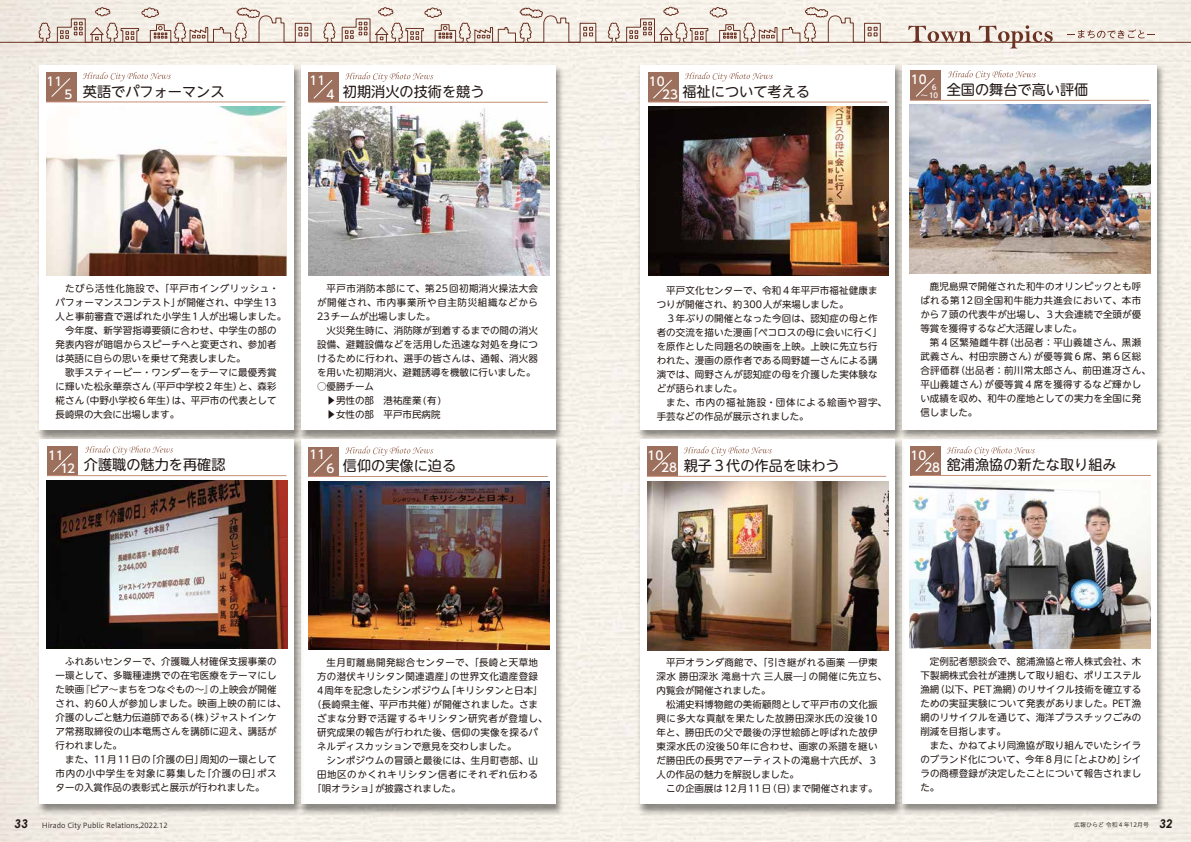
<style>
.page{position:relative;width:1191px;height:842px;background:#fff}
.page>*{position:absolute;margin:0;border:0;box-sizing:border-box;transform-origin:0 0}
.t1{font:14.2px "UD Shin M Go Pro";color:#221815}
.t2{font:500 12px/14.1px "UD Shin Go Pro";color:#fff}
.t3{font:9.5px/14px "UD Shin M Go Pro";letter-spacing:.015em;color:#221815}
.t4{font:9.5px/14px "UD Shin M Go Pro";letter-spacing:.035em;color:#221815}
.t5{font:9.5px "UD Shin M Go Pro";letter-spacing:.06em;color:#221815}
.t6{font:9.5px "UD Shin M Go Pro";letter-spacing:.04em;color:#221815}
.t7{font:7px "Hiragino UD Sans Std W3";color:#221815}
.t8{font:500 7px/8px "UD Shin Go Pro";color:#fff;text-align:right}
.t9{font:6px "Hiragino UD Sans Std W3";color:#221815}
.s1{font-family:"Century Gothic";font-weight:700;font-style:italic;font-size:12px}
</style>
<div class="page">
<img style="left:0;top:0;width:1191px;height:842px">
<svg style="left:908px;top:26px;width:63px;height:16px"></svg>
<svg style="left:978px;top:25px;width:74px;height:24px;background:#d6c6bc"></svg>
<svg style="left:1067px;top:29px;width:88px;height:9px"></svg>
<hr style="left:0;top:42px;width:1191px;height:1px;background:#6c3324">
<svg style="left:34px;top:4px;width:855px;height:39px;background:#e2d7cd"></svg>
<img style="left:908px;top:444px;width:262px;height:375px">
<div style="left:902px;top:439px;width:254px;height:364px;background:#fff"></div>
<div style="left:910px;top:446px;width:30px;height:29px;background:#9d705d"></div>
<svg style="left:915px;top:452px;width:20px;height:20px"></svg>
<svg style="left:946px;top:446px;width:89px;height:10px"></svg>
<hr style="left:911px;top:475px;width:239px;height:1px;background:#c78f77">
<img style="left:635px;top:62px;width:262px;height:374px">
<div style="left:640px;top:65px;width:255px;height:365px;background:#fff"></div>
<div style="left:648px;top:72px;width:30px;height:30px;background:#9d705d"></div>
<hr style="left:648px;top:102px;width:239px;height:1px;background:#c78f77">
<svg style="left:685px;top:72px;width:88px;height:9px"></svg>
<svg style="left:653px;top:79px;width:19px;height:20px"></svg>
<img style="left:897px;top:60px;width:273px;height:384px">
<div style="left:902px;top:65px;width:254px;height:365px;background:#fff"></div>
<div style="left:910px;top:71px;width:30px;height:29px;background:#9d705d"></div>
<hr style="left:910px;top:100px;width:239px;height:1px;background:#c78f77">
<svg style="left:948px;top:70px;width:88px;height:10px"></svg>
<svg style="left:916px;top:78px;width:19px;height:19px"></svg>
<img style="left:34px;top:62px;width:261px;height:373px">
<div style="left:40px;top:65px;width:254px;height:365px;background:#fff"></div>
<svg style="left:83px;top:72px;width:88px;height:9px"></svg>
<div style="left:46px;top:72px;width:30px;height:30px;background:#9d705d"></div>
<hr style="left:46px;top:102px;width:239px;height:1px;background:#c78f77">
<svg style="left:51px;top:78px;width:20px;height:19px"></svg>
<img style="left:635px;top:436px;width:273px;height:383px">
<div style="left:640px;top:439px;width:255px;height:365px;background:#fff"></div>
<svg style="left:684px;top:446px;width:88px;height:10px"></svg>
<div style="left:647px;top:447px;width:30px;height:29px;background:#9d705d"></div>
<hr style="left:647px;top:476px;width:239px;height:1px;background:#c78f77">
<svg style="left:652px;top:452px;width:19px;height:19px"></svg>
<img style="left:295px;top:62px;width:273px;height:374px">
<div style="left:301px;top:65px;width:254px;height:365px;background:#fff"></div>
<div style="left:308px;top:73px;width:31px;height:29px;background:#9d705d"></div>
<hr style="left:308px;top:102px;width:240px;height:1px;background:#c78f77">
<svg style="left:345px;top:72px;width:88px;height:10px"></svg>
<svg style="left:313px;top:80px;width:20px;height:19px"></svg>
<img style="left:295px;top:436px;width:273px;height:384px">
<div style="left:301px;top:440px;width:254px;height:364px;background:#fff"></div>
<div style="left:308px;top:447px;width:31px;height:29px;background:#9d705d"></div>
<hr style="left:308px;top:476px;width:240px;height:1px;background:#c78f77">
<svg style="left:345px;top:446px;width:88px;height:10px"></svg>
<svg style="left:313px;top:454px;width:20px;height:19px"></svg>
<img style="left:34px;top:435px;width:273px;height:384px">
<div style="left:40px;top:439px;width:254px;height:364px;background:#fff"></div>
<div style="left:47px;top:446px;width:30px;height:29px;background:#9d705d"></div>
<hr style="left:47px;top:475px;width:239px;height:1px;background:#c78f77">
<svg style="left:85px;top:446px;width:88px;height:9px"></svg>
<svg style="left:53px;top:453px;width:19px;height:19px"></svg>
<img style="left:909px;top:105px;width:241px;height:168px">
<img style="left:910px;top:480px;width:240px;height:169px">
<img style="left:46px;top:107px;width:241px;height:168px">
<img style="left:308px;top:107px;width:241px;height:168px">
<img style="left:308px;top:481px;width:241px;height:169px">
<img style="left:46px;top:480px;width:241px;height:169px">
<img style="left:647px;top:481px;width:241px;height:169px">
<img style="left:648px;top:107px;width:241px;height:169px">
<p class="t2" style="left:47px;top:74px;width:17px">11</p>
<h1 class="t1" style="left:63px;top:80px;width:163px"><sub>５</sub> 英語でパフォーマンス</h1>
<p class="t2" style="left:324px;top:73px;width:13px;text-indent:-15px">11<br>４</p>
<h1 class="t1" style="left:343px;top:80px;width:143px">初期消火の技術を競う</h1>
<p class="t2" style="left:662px;top:75px;width:17px;line-height:12.7px;text-indent:-13px">10<br>23</p>
<p class="t2" style="left:911px;top:72px;width:17px">10</p>
<p class="t8" style="left:920px;top:83px;width:19px">６<br>～ 10</p>
<h1 class="t1" style="left:682px;top:80px;width:129px">福祉について考える</h1>
<h1 class="t1" style="left:946px;top:78px;width:143px">全国の舞台で高い評価</h1>
<p class="t3" style="left:56px;top:280px;width:232px">　たびら活性化施設で、「平戸市イングリッシュ・パフォーマンスコンテスト」が開催され、中学生13人と事前審査で選ばれた小学生1人が出場しました。　今年度、新学習指導要領に合わせ、中学生の部の発表内容が暗唱からスピーチへと変更され、参加者は英語に自らの思いを乗せて発表しました。<br>　歌手スティービー・ワンダーをテーマに最優秀賞に輝いた松永華奈さん（平戸中学校２年生）と、森彩椛さん（中野小学校６年生）は、平戸市の代表として長崎県の大会に出場します。</p>
<p class="t3" style="left:317px;top:281px;width:222px">　平戸市消防本部にて、第25回初期消火操法大会が開催され、市内事業所や自主防災組織などから<br>23チームが出場しました。<br>　火災発生時に、消防隊が到着するまでの間の消火設備、避難設備などを活用した迅速な対処を身につけるために行われ、選手の皆さんは、通報、消火器を用いた初期消火、避難誘導を機敏に行いました。</p>
<p class="t3" style="left:317px;top:379px;width:126px">○優勝チーム<br>　▶男性の部　港祐産業(有)　▶女性の部　平戸市民病院</p>
<p class="t3" style="left:656px;top:283px;width:232px">　平戸文化センターで、令和４年平戸市福祉健康まつりが開催され、約300人が来場しました。<br>　３年ぶりの開催となった今回は、認知症の母と作者の交流を描いた漫画「ペコロスの母に会いに行く」を原作とした同題名の映画を上映。上映に先立ち行われた、漫画の原作者である岡野雄一さんによる講演では、岡野さんが認知症の母を介護した実体験などが語られました。<br>　また、市内の福祉施設・団体による絵画や習字、手芸などの作品が展示されました。</p>
<p class="t4" style="left:920px;top:279px;width:232px">　鹿児島県で開催された和牛のオリンピックとも呼ばれる第12回全国和牛能力共進会において、本市から７頭の代表牛が出場し、３大会連続で全頭が優等賞を獲得するなど大活躍しました。<br>　第４区繁殖雌牛群（出品者：平山義雄さん、黒瀬武義さん、村田宗勝さん）が優等賞６席、第６区総合評価群（出品者：前川常太郎さん、前田進冴さん、平山義雄さん）が優等賞４席を獲得するなど輝かしい成績を収め、和牛の産地としての実力を全国に発信しました。</p>
<p class="t2" style="left:324px;top:447px;width:13px;text-indent:-15px">11<br>６</p>
<p class="t2" style="left:48px;top:448px;width:17px">11</p>
<p class="t2" style="left:647px;top:448px;width:17px">10</p>
<h1 class="t1" style="left:84px;top:453px;width:143px">介護職の魅力を再確認</h1>
<h1 class="t1" style="left:684px;top:454px;width:157px">親子３代の作品を味わう</h1>
<h1 class="t1" style="left:343px;top:454px;width:115px">信仰の実像に迫る</h1>
<p class="t2" style="left:60px;top:461px;width:16px">12</p>
<p class="t2" style="left:661px;top:460px;width:17px">28</p>
<p class="t2" style="left:910px;top:448px;width:17px">10</p>
<h1 class="t1" style="left:946px;top:453px;width:172px">舘浦漁協の新たな取り組み</h1>
<p class="t2" style="left:924px;top:460px;width:17px">28</p>
<p class="t3" style="left:56px;top:654px;width:232px">　ふれあいセンターで、介護職人材確保支援事業の一環として、多職種連携での在宅医療をテーマにした映画『ピア～まちをつなぐもの～』の上映会が開催され、約60人が参加しました。映画上映の前には、介護のしごと魅力伝道師である(株)ジャストインケア常務取締役の山本竜馬さんを講師に迎え、講話が行われました。<br>　また、11月11日の「介護の日」周知の一環として市内の小中学生を対象に募集した「介護の日」ポスターの入賞作品の表彰式と展示が行われました。</p>
<p class="t6" style="left:317px;top:655px;width:222px">　生月町離島開発総合センターで、「長崎と天草地</p>
<p class="t4" style="left:317px;top:669px;width:222px">方の潜伏キリシタン関連遺産」の世界文化遺産登録</p>
<p class="t3" style="left:317px;top:683px;width:227px">4周年を記念したシンポジウム「キリシタンと日本」</p>
<p class="t3" style="left:312px;top:697px;width:227px">（長崎県主催、平戸市共催）が開催されました。さま</p>
<p class="t5" style="left:317px;top:711px;width:232px">ざまな分野で活躍するキリシタン研究者が登壇し、</p>
<p class="t3" style="left:317px;top:725px;width:222px">研究成果の報告が行われた後、信仰の実像を探るパ</p>
<p class="t3" style="left:317px;top:739px;width:201px">ネルディスカッションで意見を交わしました。</p>
<p class="t3" style="left:317px;top:753px;width:222px">　シンポジウムの冒頭と最後には、生月町壱部、山</p>
<p class="t5" style="left:317px;top:767px;width:222px">田地区のかくれキリシタン信者にそれぞれ伝わる</p>
<p class="t3" style="left:312px;top:781px;width:150px">「唄オラショ」が披露されました。</p>
<p class="t3" style="left:656px;top:655px;width:232px">　平戸オランダ商館で、「引き継がれる画業 ―伊東深水 勝田深氷 滝島十六 三人展―」の開催に先立ち、内覧会が開催されました。<br>　松浦史料博物館の美術顧問として平戸市の文化振興に多大な貢献を果たした故勝田深氷氏の没後10年と、勝田氏の父で最後の浮世絵師と呼ばれた故伊東深水氏の没後50年に合わせ、画家の系譜を継いだ勝田氏の長男でアーティストの滝島十六氏が、３人の作品の魅力を解説しました。<br>　この企画展は12月11日（日）まで開催されます。</p>
<p class="t3" style="left:920px;top:654px;width:222px">　定例記者懇談会で、舘浦漁協と帝人株式会社、木下製網株式会社が連携して取り組む、ポリエステル漁網（以下、PET漁網）のリサイクル技術を確立するための実証実験について発表がありました。PET漁網のリサイクルを通じて、海洋プラスチックごみの削減を目指します。<br>　また、かねてより同漁協が取り組んでいたシイラのブランド化について、今年８月に「とよひめ」シイラの商標登録が決定したことについて報告されました。</p>
<p class="t7" style="left:15px;top:820px;width:154px"><span class="s1">33</span> Hirado City Public Relations,2022.12</p>
<p class="t9" style="left:1074px;top:821px;width:100px">広報ひらど 令和４年12月号 <span class="s1">32</span></p>
</div>
